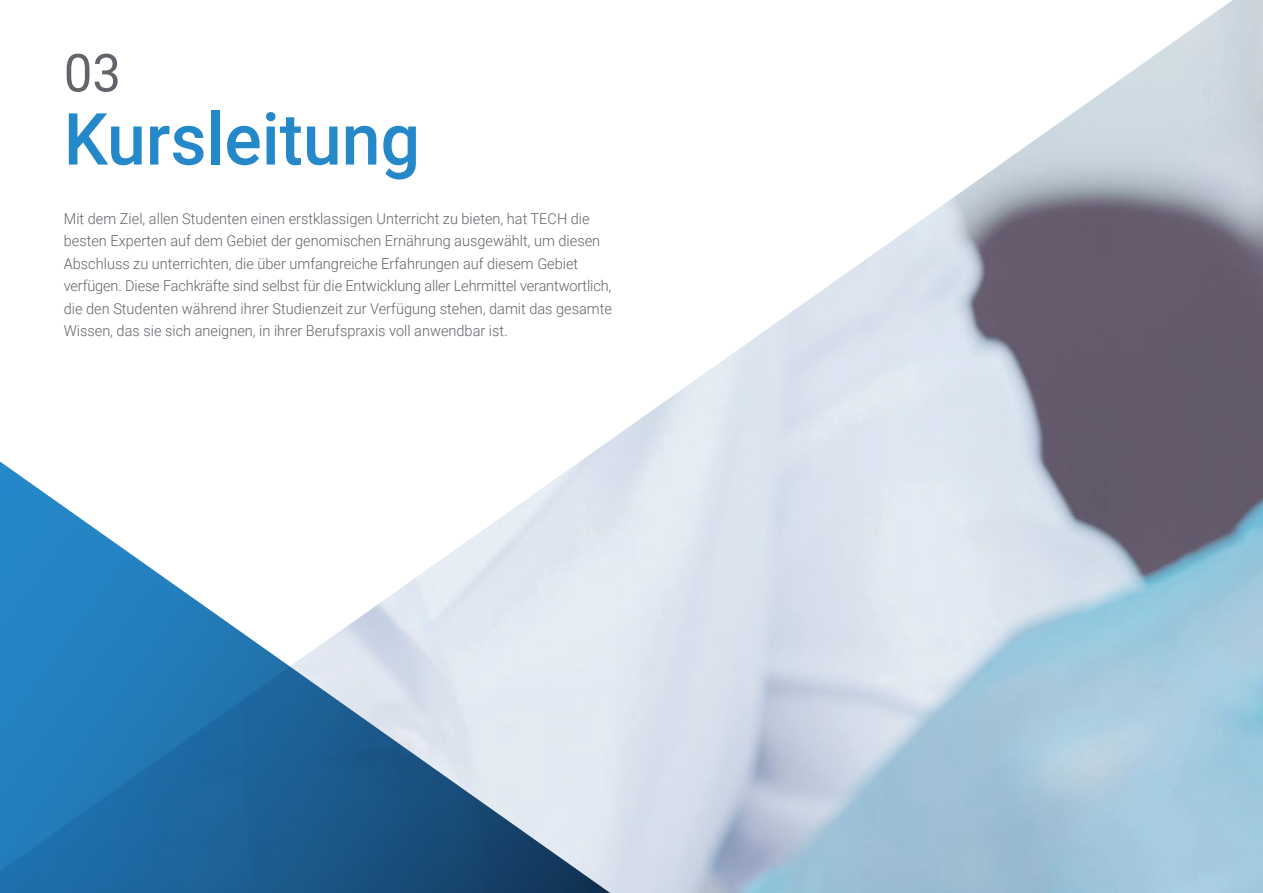
<style>
.page{position:relative;width:1263px;height:893px;background:#fff}
.page>*{position:absolute;margin:0;border:0;box-sizing:border-box;transform-origin:0 0}
.t1{font:500 72px "Roboto";color:#2488c9}
.t2{font:52.5px "Roboto";color:#61646a}
.t3{font:300 15px/22.5px "Roboto";color:#61646a}
</style>
<div class="page">
<img style="left:602px;top:0;width:661px;height:893px">
<svg style="left:0;top:446px;width:640px;height:447px"></svg>
<h2 class="t2" style="left:64px;top:36px;width:59px">03</h2>
<h1 class="t1" style="left:64px;top:89px;width:358px">Kursleitung</h1>
<p class="t3" style="left:64px;top:207px;width:550px">Mit dem Ziel, allen Studenten einen erstklassigen Unterricht zu bieten, hat TECH die besten Experten auf dem Gebiet der genomischen Ernährung ausgewählt, um diesen Abschluss zu unterrichten, die über umfangreiche Erfahrungen auf diesem Gebiet verfügen. Diese Fachkräfte sind selbst für die Entwicklung aller Lehrmittel verantwortlich, die den Studenten während ihrer Studienzeit zur Verfügung stehen, damit das gesamte Wissen, das sie sich aneignen, in ihrer Berufspraxis voll anwendbar ist.</p>
</div>
